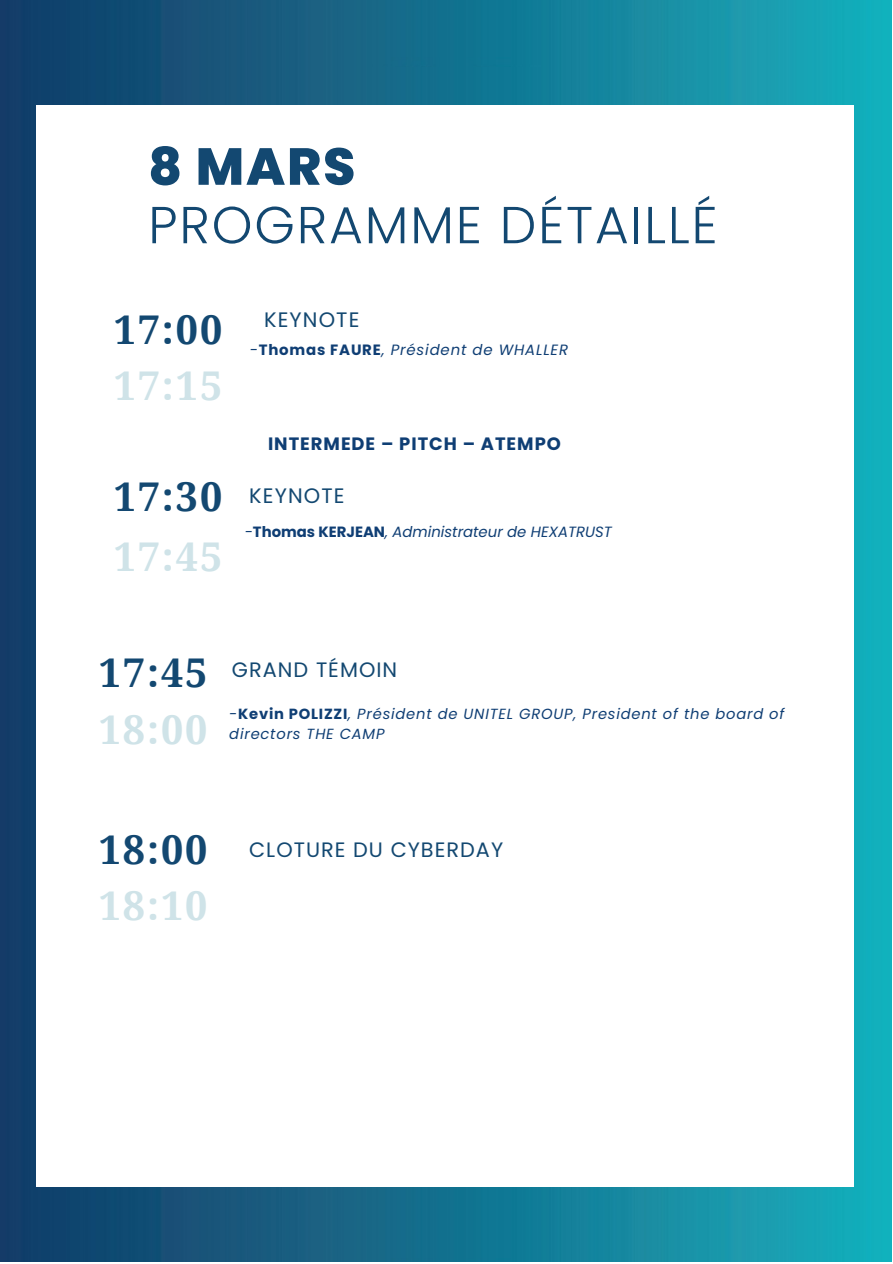
<style>
.page{position:relative;width:893px;height:1264px;background:#fff}
.page>*{position:absolute;margin:0;border:0;box-sizing:border-box;transform-origin:0 0}
.t1{font:300 51.9px "Poppins";letter-spacing:.035em;color:#134871}
.t2{font:800 51.9px "Poppins";color:#134871}
.t3{font:700 39.6px "Droid Serif";letter-spacing:.05em;color:#134871}
.t4{font:700 39.6px "Droid Serif";letter-spacing:.05em;color:#cfe3e8}
.t5{font:20.85px "Poppins";letter-spacing:.05em;color:#134871}
.t6{font:700 17.85px "Poppins";letter-spacing:.055em;color:#0f3e74}
.t7{font:italic 14.85px "Poppins";color:#0f3e74}
.t8{font:italic 14.85px "Poppins";letter-spacing:.055em;color:#0f3e74}
.t9{font:italic 14.7px/20.2px "Poppins";letter-spacing:.055em;color:#0f3e74}
.s1{font-weight:700;font-style:normal}
</style>
<div class="page">
<img style="left:0;top:165px;width:891px;height:540px">
<img style="left:0;top:0;width:891px;height:67px">
<img style="left:0;top:67px;width:891px;height:98px">
<img style="left:0;top:705px;width:891px;height:366px">
<img style="left:0;top:1071px;width:891px;height:190px">
<div style="left:36px;top:105px;width:819px;height:1081px;background:#fff"></div>
<h1 class="t2" style="left:148px;top:130px;width:209px">8 MARS</h1>
<h1 class="t1" style="left:148px;top:189px;width:571px">PROGRAMME DÉTAILLÉ</h1>
<h2 class="t3" style="left:114px;top:307px;width:110px">17:00</h2>
<h2 class="t4" style="left:114px;top:363px;width:110px">17:15</h2>
<h2 class="t3" style="left:114px;top:474px;width:110px">17:30</h2>
<h2 class="t4" style="left:114px;top:534px;width:110px">17:45</h2>
<h3 class="t5" style="left:264px;top:305px;width:97px">KEYNOTE</h3>
<p class="t8" style="left:250px;top:339px;width:320px">-<span class="s1">Thomas FAURE</span>, Président de WHALLER</p>
<p class="t6" style="left:268px;top:431px;width:294px">INTERMEDE – PITCH – ATEMPO</p>
<h3 class="t5" style="left:249px;top:481px;width:97px">KEYNOTE</h3>
<p class="t7" style="left:245px;top:521px;width:368px">-<span class="s1">Thomas KERJEAN</span>, Administrateur de HEXATRUST</p>
<h2 class="t3" style="left:99px;top:650px;width:110px">17:45</h2>
<h2 class="t4" style="left:99px;top:707px;width:110px">18:00</h2>
<h3 class="t5" style="left:232px;top:654px;width:167px">GRAND TÉMOIN</h3>
<p class="t9" style="left:229px;top:703px;width:556px">-<span class="s1">Kevin POLIZZI</span>, Président de UNITEL GROUP, President of the board of directors THE CAMP</p>
<h2 class="t3" style="left:99px;top:827px;width:110px">18:00</h2>
<h2 class="t4" style="left:99px;top:883px;width:110px">18:10</h2>
<h3 class="t5" style="left:249px;top:835px;width:255px">CLOTURE DU CYBERDAY</h3>
</div>
